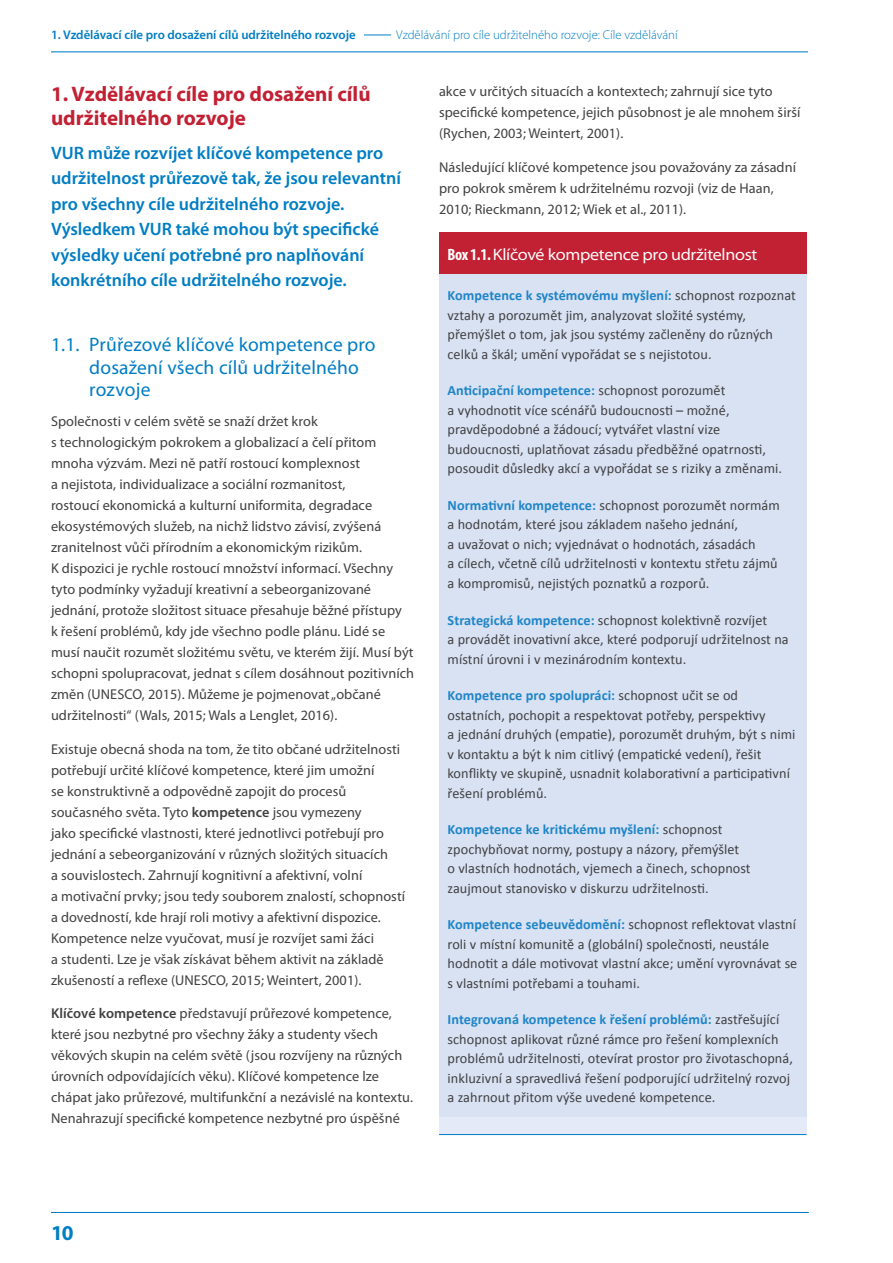
<style>
.page{position:relative;width:893px;height:1263px;background:#fff}
.page>*{position:absolute;margin:0;border:0;box-sizing:border-box;transform-origin:0 0}
.t1{font:700 21.15px "Myriad Pro";color:#007dc3}
.Heading_1{font:700 21px/24px "Myriad Pro";color:#c22033}
.Heading_2{font:19.5px/22.5px "Myriad Pro";letter-spacing:.01em;color:#007dc3}
.Intro_Text{font:600 18px/25.5px "Myriad Pro";color:#007dc3}
.title_box{font:semi-expanded 16.5px "Myriad Pro";letter-spacing:-.02em;color:#fff}
.Bodytext{font:14.25px/21px "Myriad Pro";letter-spacing:.005em;color:#414042}
.puce_box{font:14.25px/19.5px "Calibri";letter-spacing:.005em;color:#414042}
.t2{font:300 12.75px "Myriad Pro";color:#007dc3}
.t3{font:600 12.75px "Myriad Pro";color:#007dc3}
.s1{font-weight:600}
.s2{font-weight:700;font-stretch:condensed}
.s3{font-weight:700;color:#1f85c7}
</style>
<div class="page">
<hr style="left:51px;top:51px;width:757px;height:1px;background:#007dc3">
<svg style="left:364px;top:35px;width:27px;height:1px"></svg>
<hr style="left:51px;top:1212px;width:758px;height:1px;background:#007dc3">
<div style="left:439px;top:232px;width:367px;height:43px;background:#c22033"></div>
<div style="left:439px;top:275px;width:367px;height:842px;background:#d8e2f3"></div>
<div style="left:439px;top:1117px;width:367px;height:17px;background:#e4eaf7"></div>
<hr style="left:439px;top:1134px;width:367px;height:1px;background:#007dc3">
<p class="t3" style="left:51px;top:28px;width:306px">1. Vzdělávací cíle pro dosažení cílů udržitelného rozvoje</p>
<p class="t2" style="left:396px;top:27px;width:283px">Vzdělávání pro cíle udržitelného rozvoje: Cíle vzdělávání</p>
<p class="Heading_1" style="left:51px;top:82px;width:321px">1. Vzdělávací cíle pro dosažení cílů udržitelného rozvoje</p>
<p class="Intro_Text" style="left:51px;top:140px;width:351px">VUR může rozvíjet klíčové kompetence pro udržitelnost průřezově tak, že jsou relevantní pro všechny cíle udržitelného rozvoje.<br>Výsledkem VUR také mohou být specifické výsledky učení potřebné pro naplňování konkrétního cíle udržitelného rozvoje.</p>
<p class="Heading_2" style="left:89px;top:334px;width:288px;text-indent:-38px">1.1. Průřezové klíčové kompetence pro dosažení všech cílů udržitelného rozvoje</p>
<p class="Bodytext" style="left:51px;top:411px;width:365px">Společnosti v celém světě se snaží držet krok<br>s technologickým pokrokem a globalizací a čelí přitom mnoha výzvám. Mezi ně patří rostoucí komplexnost<br>a nejistota, individualizace a sociální rozmanitost,<br>rostoucí ekonomická a kulturní uniformita, degradace ekosystémových služeb, na nichž lidstvo závisí, zvýšená zranitelnost vůči přírodním a ekonomickým rizikům.<br>K dispozici je rychle rostoucí množství informací. Všechny tyto podmínky vyžadují kreativní a sebeorganizované jednání, protože složitost situace přesahuje běžné přístupy<br>k řešení problémů, kdy jde všechno podle plánu. Lidé se musí naučit rozumět složitému světu, ve kterém žijí. Musí být schopni spolupracovat, jednat s cílem dosáhnout pozitivních změn (UNESCO, 2015). Můžeme je pojmenovat „občané udržitelnosti“ (Wals, 2015; Wals a Lenglet, 2016).</p>
<p class="Bodytext" style="left:51px;top:739px;width:356px">Existuje obecná shoda na tom, že tito občané udržitelnosti potřebují určité klíčové kompetence, které jim umožní<br>se konstruktivně a odpovědně zapojit do procesů současného světa. Tyto <span class="s1">kompetence</span> jsou vymezeny<br>jako specifické vlastnosti, které jednotlivci potřebují pro jednání a sebeorganizování v různých složitých situacích<br>a souvislostech. Zahrnují kognitivní a afektivní, volní<br>a motivační prvky; jsou tedy souborem znalostí, schopností a dovedností, kde hrají roli motivy a afektivní dispozice.<br>Kompetence nelze vyučovat, musí je rozvíjet sami žáci<br>a studenti. Lze je však získávat během aktivit na základě zkušeností a reflexe (UNESCO, 2015; Weintert, 2001).</p>
<p class="Bodytext" style="left:51px;top:1003px;width:363px"><span class="s1">Klíčové kompetence</span> představují průřezové kompetence, které jsou nezbytné pro všechny žáky a studenty všech věkových skupin na celém světě (jsou rozvíjeny na různých úrovních odpovídajících věku). Klíčové kompetence lze chápat jako průřezové, multifunkční a nezávislé na kontextu.<br>Nenahrazují specifické kompetence nezbytné pro úspěšné</p>
<p class="Bodytext" style="left:439px;top:81px;width:363px">akce v určitých situacích a kontextech; zahrnují sice tyto specifické kompetence, jejich působnost je ale mnohem širší (Rychen, 2003; Weintert, 2001).</p>
<p class="Bodytext" style="left:439px;top:156px;width:358px">Následující klíčové kompetence jsou považovány za zásadní pro pokrok směrem k udržitelnému rozvoji (viz de Haan,<br>2010; Rieckmann, 2012; Wiek et al., 2011).</p>
<p class="title_box" style="left:448px;top:245px;width:311px"><span class="s2">Box 1.1.</span>Klíčové kompetence pro udržitelnost</p>
<p class="puce_box" style="left:448px;top:286px;width:350px"><span class="s3">Kompetence k systémovému myšlení:</span> schopnost rozpoznat vztahy a porozumět jim, analyzovat složité systémy, přemýšlet o tom, jak jsou systémy začleněny do různých celků a škál; umění vypořádat se s nejistotou.</p>
<p class="puce_box" style="left:448px;top:381px;width:336px"><span class="s3">Anticipační kompetence:</span> schopnost porozumět<br>a vyhodnotit více scénářů budoucnosti – možné, pravděpodobné a žádoucí; vytvářet vlastní vize budoucnosti, uplatňovat zásadu předběžné opatrnosti, posoudit důsledky akcí a vypořádat se s riziky a změnami.</p>
<p class="puce_box" style="left:448px;top:495px;width:334px"><span class="s3">Normativní kompetence:</span> schopnost porozumět normám a hodnotám, které jsou základem našeho jednání,<br>a uvažovat o nich; vyjednávat o hodnotách, zásadách<br>a cílech, včetně cílů udržitelnosti v kontextu střetu zájmů a kompromisů, nejistých poznatků a rozporů.</p>
<p class="puce_box" style="left:448px;top:610px;width:343px"><span class="s3">Strategická kompetence:</span> schopnost kolektivně rozvíjet<br>a provádět inovativní akce, které podporují udržitelnost na místní úrovni i v mezinárodním kontextu.</p>
<p class="puce_box" style="left:448px;top:686px;width:349px"><span class="s3">Kompetence pro spolupráci:</span> schopnost učit se od ostatních, pochopit a respektovat potřeby, perspektivy<br>a jednání druhých (empatie), porozumět druhým, být s nimi v kontaktu a být k nim citlivý (empatické vedení), řešit konflikty ve skupině, usnadnit kolaborativní a participativní řešení problémů.</p>
<p class="puce_box" style="left:448px;top:820px;width:305px"><span class="s3">Kompetence ke kritickému myšlení:</span> schopnost zpochybňovat normy, postupy a názory, přemýšlet<br>o vlastních hodnotách, vjemech a činech, schopnost zaujmout stanovisko v diskurzu udržitelnosti.</p>
<p class="puce_box" style="left:448px;top:915px;width:351px"><span class="s3">Kompetence sebeuvědomění:</span> schopnost reflektovat vlastní roli v místní komunitě a (globální) společnosti, neustále hodnotit a dále motivovat vlastní akce; umění vyrovnávat se s vlastními potřebami a touhami.</p>
<p class="puce_box" style="left:448px;top:1010px;width:347px"><span class="s3">Integrovaná kompetence k řešení problémů:</span> zastřešující schopnost aplikovat různé rámce pro řešení komplexních problémů udržitelnosti, otevírat prostor pro životaschopná, inkluzivní a spravedlivá řešení podporující udržitelný rozvoj a zahrnout přitom výše uvedené kompetence.</p>
<h1 class="t1" style="left:51px;top:1221px;width:24px">10</h1>
</div>
